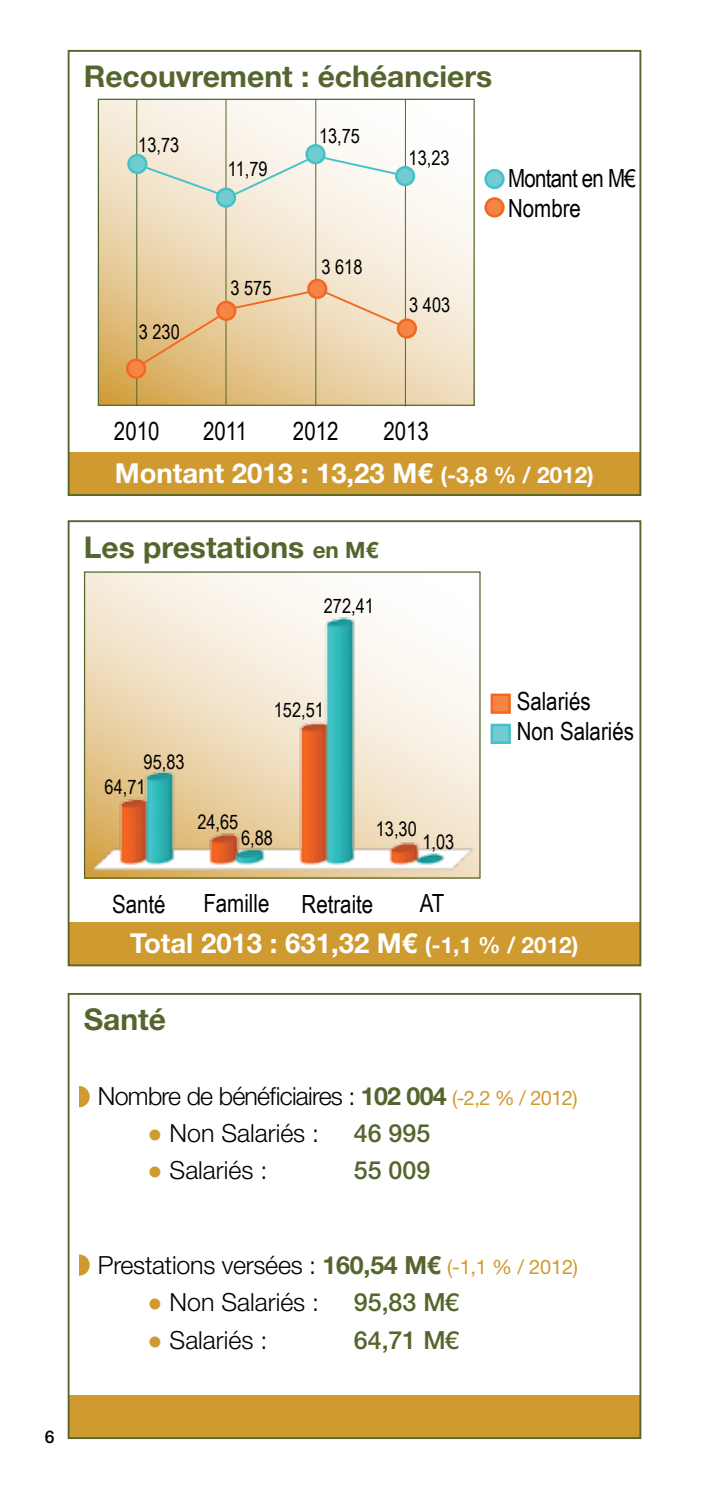
<style>
.page{position:relative;width:709px;height:1489px;background:#fff}
.page>*{position:absolute;margin:0;border:0;box-sizing:border-box;transform-origin:0 0}
.t1{font:700 30px "Helvetica Neue LT Std";color:#54652d}
.t2{font:700 27.5px "Helvetica Neue LT Std";color:#fff}
.t3{font:300 25px "Helvetica Neue LT Std";letter-spacing:-.005em;color:#000}
.t4{font:25px/30px "Arial Narrow";color:#000}
.t5{font:300 25px "Helvetica Neue LT Std";letter-spacing:-.03em;color:#000}
.t6{font:500 25px "Helvetica Neue LT Std";color:#54652d}
.t7{font:25px/30px "Arial Narrow";letter-spacing:-.03em;color:#000}
.t8{font:20px "Arial Narrow";color:#000}
.t9{font:500 17.5px "Helvetica Neue LT Std";color:#000}
.s1{font-size:22.5px}
.s2{font-weight:700;color:#54652d}
.s3{font-weight:400;font-size:20px;color:#cf9a2f}
.s4{font-family:"Trebuchet MS";font-weight:400;color:#cf9a2f}
</style>
<div class="page">
<div style="left:68px;top:922px;width:572px;height:42px;background:#cf9a2f"></div>
<div style="left:68px;top:452px;width:572px;height:42px;background:#cf9a2f"></div>
<div style="left:68px;top:50px;width:573px;height:446px;border:2px solid #54652d"></div>
<svg style="left:100px;top:101px;width:373px;height:303px"></svg>
<div style="left:98px;top:99px;width:377px;height:307px;border:1px solid #54652d"></div>
<hr style="left:315px;top:99px;width:1px;height:307px;background:#54652d">
<hr style="left:225px;top:100px;width:1px;height:305px;background:#54652d">
<hr style="left:136px;top:100px;width:1px;height:306px;background:#54652d">
<hr style="left:405px;top:100px;width:1px;height:306px;background:#54652d">
<svg style="left:133px;top:287px;width:276px;height:84px;background:#e8cda2"></svg>
<svg style="left:133px;top:153px;width:275px;height:47px"></svg>
<svg style="left:485px;top:170px;width:18px;height:18px"></svg>
<div style="left:484px;top:169px;width:20px;height:20px;border:2px solid #42c1c7;border-radius:50%"></div>
<svg style="left:128px;top:155px;width:18px;height:18px"></svg>
<div style="left:127px;top:154px;width:20px;height:20px;border:2px solid #42c1c7;border-radius:50%"></div>
<svg style="left:217px;top:189px;width:18px;height:17px"></svg>
<div style="left:216px;top:187px;width:20px;height:21px;border:2px solid #42c1c7;border-radius:50%"></div>
<svg style="left:306px;top:145px;width:18px;height:18px"></svg>
<div style="left:305px;top:144px;width:20px;height:20px;border:2px solid #42c1c7;border-radius:50%"></div>
<div style="left:396px;top:167px;width:18px;height:18px;background:#72cbd0;border-radius:50%"></div>
<div style="left:395px;top:166px;width:20px;height:20px;border:2px solid #42c1c7;border-radius:50%"></div>
<div style="left:485px;top:198px;width:18px;height:18px;background:#f58445;border-radius:50%"></div>
<div style="left:484px;top:197px;width:20px;height:20px;border:2px solid #f26722;border-radius:50%"></div>
<div style="left:217px;top:302px;width:18px;height:17px;background:#f58445;border-radius:50%"></div>
<div style="left:216px;top:301px;width:20px;height:20px;border:2px solid #f26722;border-radius:50%"></div>
<div style="left:127px;top:360px;width:18px;height:17px;background:#f58445;border-radius:50%"></div>
<div style="left:126px;top:358px;width:20px;height:21px;border:2px solid #f26722;border-radius:50%"></div>
<div style="left:308px;top:280px;width:18px;height:18px;background:#f58445;border-radius:50%"></div>
<div style="left:307px;top:279px;width:20px;height:20px;border:2px solid #f26722;border-radius:50%"></div>
<div style="left:398px;top:319px;width:18px;height:18px;background:#f58445;border-radius:50%"></div>
<div style="left:397px;top:318px;width:20px;height:20px;border:2px solid #f26722;border-radius:50%"></div>
<div style="left:68px;top:520px;width:573px;height:446px;border:2px solid #54652d"></div>
<div style="left:490px;top:693px;width:21px;height:20px;background:#f58445;border:2px solid #f26722"></div>
<div style="left:490px;top:723px;width:21px;height:21px;background:#72cbd0;border:2px solid #42c1c7"></div>
<div style="left:85px;top:572px;width:395px;height:306px;background:linear-gradient(to right,#f6ecdd,#fff)"></div>
<img style="left:86px;top:605px;width:392px;height:271px">
<div style="left:84px;top:571px;width:396px;height:307px;border:1px solid #54652d"></div>
<div style="left:68px;top:1254px;width:22px;height:21px;background:#cf9a2f;border-radius:50%"></div>
<div style="left:57px;top:1254px;width:21px;height:21px;background:#fff"></div>
<svg style="left:68px;top:1085px;width:22px;height:22px"></svg>
<div style="left:57px;top:1085px;width:21px;height:22px;background:#fff"></div>
<div style="left:69px;top:1394px;width:571px;height:43px;background:#cf9a2f"></div>
<div style="left:68px;top:992px;width:573px;height:446px;border:2px solid #54652d"></div>
<p class="t1" style="left:84px;top:58px;width:410px">Recouvrement : échéanciers</p>
<p class="t8" style="left:138px;top:131px;width:43px">13,73</p>
<p class="t8" style="left:139px;top:317px;width:43px">3 230</p>
<p class="t8" style="left:228px;top:154px;width:41px">11,79</p>
<p class="t8" style="left:230px;top:273px;width:43px">3 575</p>
<p class="t8" style="left:319px;top:121px;width:43px">13,75</p>
<p class="t8" style="left:321px;top:252px;width:43px">3 618</p>
<p class="t8" style="left:408px;top:143px;width:43px">13,23</p>
<p class="t8" style="left:409px;top:290px;width:43px">3 403</p>
<p class="t7" style="left:508px;top:162px;width:129px">Montant en M€<br>Nombre</p>
<p class="t4" style="left:114px;top:415px;width:47px">2010</p>
<p class="t4" style="left:203px;top:415px;width:46px">2011</p>
<p class="t4" style="left:293px;top:415px;width:47px">2012</p>
<p class="t4" style="left:383px;top:415px;width:47px">2013</p>
<p class="t2" style="left:115px;top:456px;width:480px">Montant 2013 : 13,23 M€ <span class="s1">(-3,8 % / 2012)</span></p>
<p class="t1" style="left:84px;top:528px;width:296px">Les prestations <span class="s1">en M€</span></p>
<p class="t8" style="left:324px;top:591px;width:52px">272,41</p>
<p class="t8" style="left:144px;top:747px;width:43px">95,83</p>
<p class="t8" style="left:105px;top:772px;width:43px">64,71</p>
<p class="t8" style="left:274px;top:695px;width:52px">152,51</p>
<p class="t8" style="left:197px;top:807px;width:43px">24,65</p>
<p class="t8" style="left:241px;top:823px;width:33px">6,88</p>
<p class="t8" style="left:376px;top:814px;width:43px">13,30</p>
<p class="t8" style="left:422px;top:826px;width:33px">1,03</p>
<p class="t4" style="left:112px;top:887px;width:55px">Santé</p>
<p class="t4" style="left:203px;top:887px;width:68px">Famille</p>
<p class="t4" style="left:301px;top:887px;width:73px">Retraite</p>
<p class="t4" style="left:420px;top:887px;width:26px">AT</p>
<p class="t4" style="left:516px;top:685px;width:119px">Salariés<br>Non Salariés</p>
<p class="t2" style="left:130px;top:926px;width:449px">Total 2013 : 631,32 M€ <span class="s1">(-1,1 % / 2012)</span></p>
<p class="t1" style="left:84px;top:1001px;width:84px">Santé</p>
<p class="t5" style="left:98px;top:1080px;width:481px">Nombre de bénéficiaires : <span class="s2">102 004</span> <span class="s3">(-2,2 % / 2012)</span></p>
<p class="t3" style="left:147px;top:1117px;width:173px"><span class="s4">●</span> Non Salariés :</p>
<p class="t6" style="left:354px;top:1117px;width:78px">46 995</p>
<p class="t3" style="left:147px;top:1154px;width:121px"><span class="s4">●</span> Salariés :</p>
<p class="t6" style="left:354px;top:1154px;width:78px">55 009</p>
<p class="t3" style="left:98px;top:1249px;width:482px">Prestations versées : <span class="s2">160,54 M€</span> <span class="s3">(-1,1 % / 2012)</span></p>
<p class="t3" style="left:147px;top:1287px;width:173px"><span class="s4">●</span> Non Salariés :</p>
<p class="t6" style="left:354px;top:1287px;width:107px">95,83 M€</p>
<p class="t3" style="left:147px;top:1324px;width:121px"><span class="s4">●</span> Salariés :</p>
<p class="t6" style="left:354px;top:1324px;width:107px">64,71 M€</p>
<p class="t9" style="left:45px;top:1426px;width:11px">6</p>
</div>
